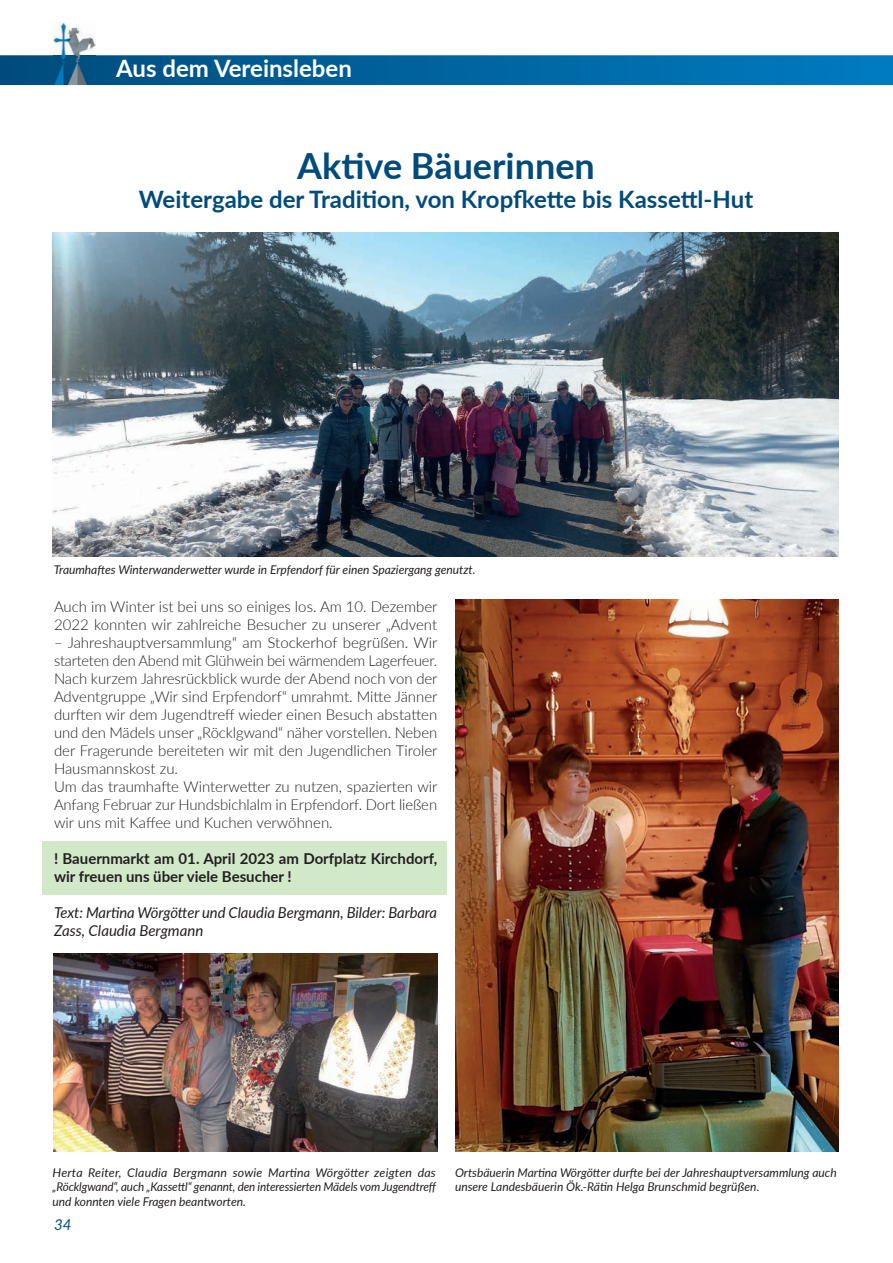
<style>
.page{position:relative;width:893px;height:1263px;background:#fff}
.page>*{position:absolute;margin:0;border:0;box-sizing:border-box;transform-origin:0 0}
.t1{font:700 36px "Lato";color:#004b7b}
.t2{font:700 24px "Lato";color:#004b7b}
.t3{font:700 24px "Lato";color:#fff}
.t4{font:300 15px/18px "Lato";color:#231f20}
.t5{font:700 15px/18px "Lato";color:#231f20}
.t6{font:italic 15px/18px "Lato";letter-spacing:-.005em;color:#231f20}
.t7{font:italic 15px "Lato";color:#004b7b}
.t8{font:italic 12px/14.4px "Lato";color:#231f20;text-align:justify}
</style>
<div class="page">
<div style="left:42px;top:841px;width:404px;height:53px;background:#d1e8c9"></div>
<svg style="left:0;top:55px;width:893px;height:30px;background:#0265a0"></svg>
<img style="left:455px;top:600px;width:383px;height:551px">
<img style="left:54px;top:953px;width:383px;height:198px">
<img style="left:53px;top:233px;width:786px;height:324px">
<img style="left:53px;top:23px;width:43px;height:61px">
<h2 class="t3" style="left:116px;top:50px;width:237px">Aus dem Vereinsleben</h2>
<h1 class="t1" style="left:297px;top:139px;width:299px">Aktive Bäuerinnen</h1>
<h2 class="t2" style="left:139px;top:181px;width:616px">Weitergabe der Tradition, von Kropfkette bis Kassettl-Hut</h2>
<p class="t8" style="left:54px;top:562px;width:423px">Traumhaftes Winterwanderwetter wurde in Erpfendorf für einen Spaziergang genutzt.</p>
<p class="t4" style="left:54px;top:597px;width:385px">Auch im Winter ist bei uns so einiges los. Am 10. Dezember<br>2022 konnten wir zahlreiche Besucher zu unserer „Advent</p>
<p class="t4" style="left:54px;top:633px;width:385px">– Jahreshauptversammlung“ am Stockerhof begrüßen. Wir starteten den Abend mit Glühwein bei wärmendem Lagerfeuer.<br>Nach kurzem Jahresrückblick wurde der Abend noch von der Adventgruppe „Wir sind Erpfendorf“ umrahmt. Mitte Jänner durften wir dem Jugendtreff wieder einen Besuch abstatten und den Mädels unser „Röcklgwand“ näher vorstellen. Neben der Fragerunde bereiteten wir mit den Jugendlichen Tiroler Hausmannskost zu.<br>Um das traumhafte Winterwetter zu nutzen, spazierten wir Anfang Februar zur Hundsbichlalm in Erpfendorf. Dort ließen wir uns mit Kaffee und Kuchen verwöhnen.</p>
<p class="t5" style="left:54px;top:848px;width:385px">! Bauernmarkt am 01. April 2023 am Dorfplatz Kirchdorf, wir freuen uns über viele Besucher !</p>
<p class="t6" style="left:54px;top:903px;width:385px">Text: Martina Wörgötter und Claudia Bergmann, Bilder: Barbara<br>Zass, Claudia Bergmann</p>
<p class="t8" style="left:53px;top:1165px;width:385px">Herta Reiter, Claudia Bergmann sowie Martina Wörgötter zeigten das „Röcklgwand“, auch „Kassettl“ genannt, den interessierten Mädels vom Jugendtreff und konnten viele Fragen beantworten.</p>
<p class="t8" style="left:455px;top:1165px;width:383px">Ortsbäuerin Martina Wörgötter durfte bei der Jahreshauptversammlung auch unsere Landesbäuerin Ök.-Rätin Helga Brunschmid begrüßen.</p>
<p class="t7" style="left:54px;top:1213px;width:19px">34</p>
</div>
